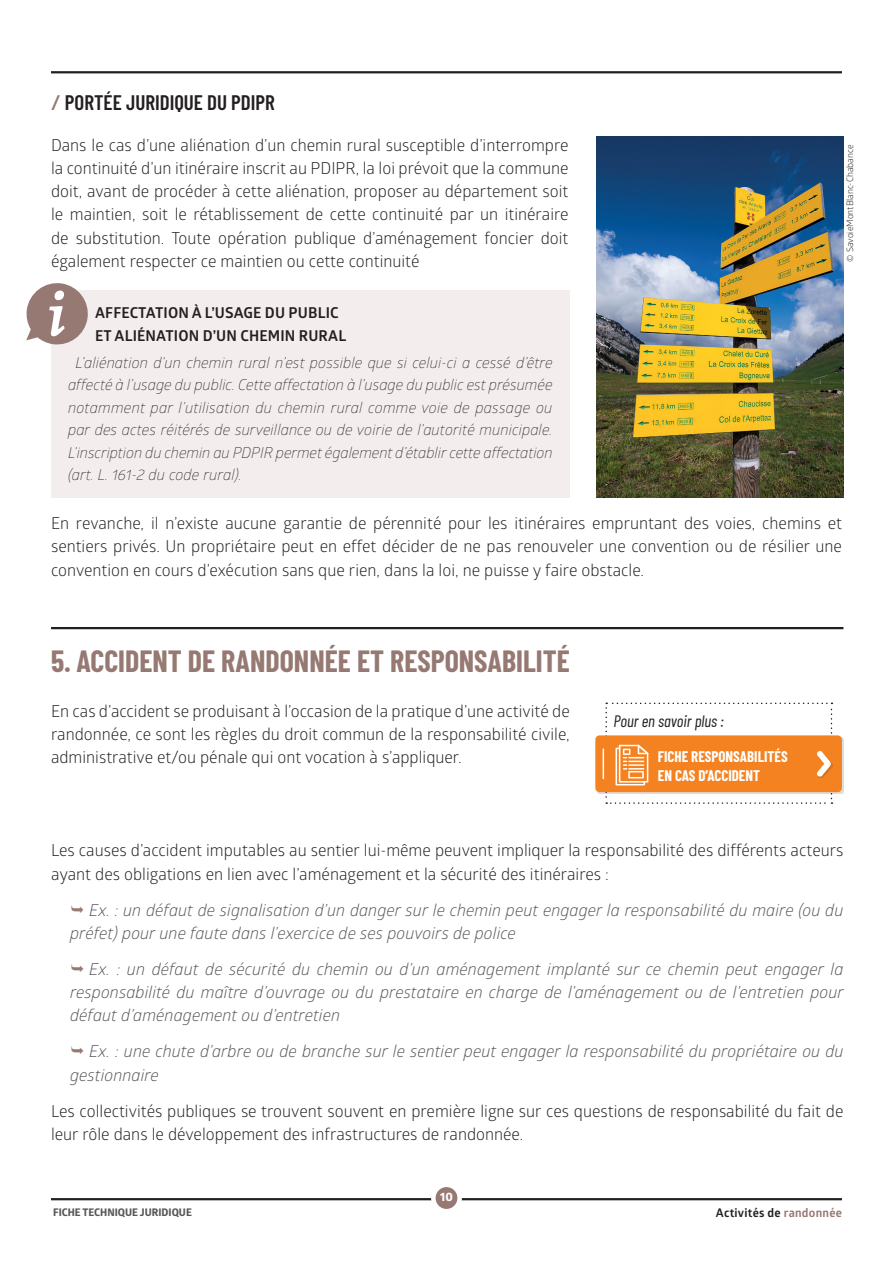
<style>
.page{position:relative;width:893px;height:1263px;background:#fff}
.page>*{position:absolute;margin:0;border:0;box-sizing:border-box;transform-origin:0 0}
.t1{font:700 30px "Barlow Condensed";color:#967972}
.t2{font:600 21px "Barlow Condensed";color:#231f20}
.t3{font:16.5px/23.2px "Glober";color:#231f20;text-align:justify}
.t4{font:italic 16.5px/23.2px "Glober";color:#57585a}
.t5{font:italic 16.5px "Barlow Condensed";color:#231f20}
.t6{font:italic 300 15px/22.5px "Glober";letter-spacing:-.01em;color:#231f20;text-align:justify}
.t7{font:700 15px/22.5px "Glober";letter-spacing:.01em;color:#231f20}
.t8{font:700 15px/19.5px "Barlow Condensed";color:#fff}
.t9{font:700 12px "Glober";letter-spacing:.02em;color:#231f20}
.t10{font:700 12px "Globerx";color:#fff}
.t11{font:700 10.5px "Globerx";color:#57585a}
.t12{font:9px "Glober";color:#231f20}
.s1{color:#967972}
</style>
<div class="page">
<hr style="left:51px;top:71px;width:791px;height:2px;background:#231f20">
<hr style="left:51px;top:1198px;width:791px;height:2px;background:#231f20">
<svg style="left:433px;top:1185px;width:27px;height:26px"></svg>
<div style="left:431px;top:1182px;width:31px;height:31px;border:4px solid #fff;border-radius:50%"></div>
<img style="left:597px;top:136px;width:246px;height:361px">
<div style="left:595px;top:735px;width:247px;height:57px;background:#f58220;border-radius:4px"></div>
<svg style="left:603px;top:703px;width:229px;height:101px"></svg>
<hr style="left:51px;top:627px;width:792px;height:2px;background:#231f20">
<div style="left:51px;top:290px;width:519px;height:207px;background:#f3eeed"></div>
<svg style="left:26px;top:283px;width:62px;height:62px"></svg>
<p class="t2" style="left:51px;top:88px;width:225px"><span class="s1">∕</span> PORTÉE JURIDIQUE DU PDIPR</p>
<p class="t3" style="left:51px;top:132px;width:519px">Dans le cas d’une aliénation d’un chemin rural susceptible d’interrompre la continuité d’un itinéraire inscrit au PDIPR, la loi prévoit que la commune doit, avant de procéder à cette aliénation, proposer au département soit le maintien, soit le rétablissement de cette continuité par un itinéraire de substitution. Toute opération publique d’aménagement foncier doit également respecter ce maintien ou cette continuité</p>
<p class="t7" style="left:95px;top:301px;width:253px">AFFECTATION À L’USAGE DU PUBLIC<br>ET ALIÉNATION D’UN CHEMIN RURAL</p>
<p class="t6" style="left:68px;top:350px;width:486px;text-indent:8px">L’aliénation d’un chemin rural n’est possible que si celui-ci a cessé d’être affecté à l’usage du public. Cette affectation à l’usage du public est présumée notamment par l’utilisation du chemin rural comme voie de passage ou par des actes réitérés de surveillance ou de voirie de l’autorité municipale.<br>L’inscription du chemin au PDPIR permet également d’établir cette affectation (art. L. 161-2 du code rural).</p>
<p class="t12" style="left:844px;top:262px;width:119px;rotate:-90deg">© SavoieMontBlanc-Chabance</p>
<p class="t3" style="left:51px;top:511px;width:792px">En revanche, il n’existe aucune garantie de pérennité pour les itinéraires empruntant des voies, chemins et sentiers privés. Un propriétaire peut en effet décider de ne pas renouveler une convention ou de résilier une convention en cours d’exécution sans que rien, dans la loi, ne puisse y faire obstacle.</p>
<h1 class="t1" style="left:51px;top:640px;width:520px">5. ACCIDENT DE RANDONNÉE ET RESPONSABILITÉ</h1>
<p class="t3" style="left:51px;top:698px;width:520px">En cas d’accident se produisant à l’occasion de la pratique d’une activité de randonnée, ce sont les règles du droit commun de la responsabilité civile, administrative et/ou pénale qui ont vocation à s’appliquer.</p>
<p class="t5" style="left:613px;top:709px;width:112px">Pour en savoir plus :</p>
<p class="t8" style="left:658px;top:745px;width:131px">FICHE RESPONSABILITÉS<br>EN CAS D’ACCIDENT</p>
<p class="t3" style="left:51px;top:838px;width:794px">Les causes d’accident imputables au sentier lui-même peuvent impliquer la responsabilité des différents acteurs ayant des obligations en lien avec l’aménagement et la sécurité des itinéraires :</p>
<p class="t4" style="left:70px;top:897px;width:775px;text-indent:19px">Ex. : un défaut de signalisation d’un danger sur le chemin peut engager la responsabilité du maire (ou du préfet) pour une faute dans l’exercice de ses pouvoirs de police</p>
<p class="t4" style="left:70px;top:956px;width:775px;text-align:justify;text-indent:19px">Ex. : un défaut de sécurité du chemin ou d’un aménagement implanté sur ce chemin peut engager la responsabilité du maître d’ouvrage ou du prestataire en charge de l’aménagement ou de l’entretien pour défaut d’aménagement ou d’entretien</p>
<p class="t4" style="left:70px;top:1039px;width:775px;text-indent:19px">Ex. : une chute d’arbre ou de branche sur le sentier peut engager la responsabilité du propriétaire ou du gestionnaire</p>
<p class="t3" style="left:51px;top:1098px;width:794px">Les collectivités publiques se trouvent souvent en première ligne sur ces questions de responsabilité du fait de leur rôle dans le développement des infrastructures de randonnée.</p>
<p class="t10" style="left:440px;top:1188px;width:14px">10</p>
<p class="t11" style="left:53px;top:1204px;width:140px">FICHE TECHNIQUE JURIDIQUE</p>
<p class="t9" style="left:716px;top:1204px;width:127px">Activités de <span class="s1">randonnée</span></p>
</div>
